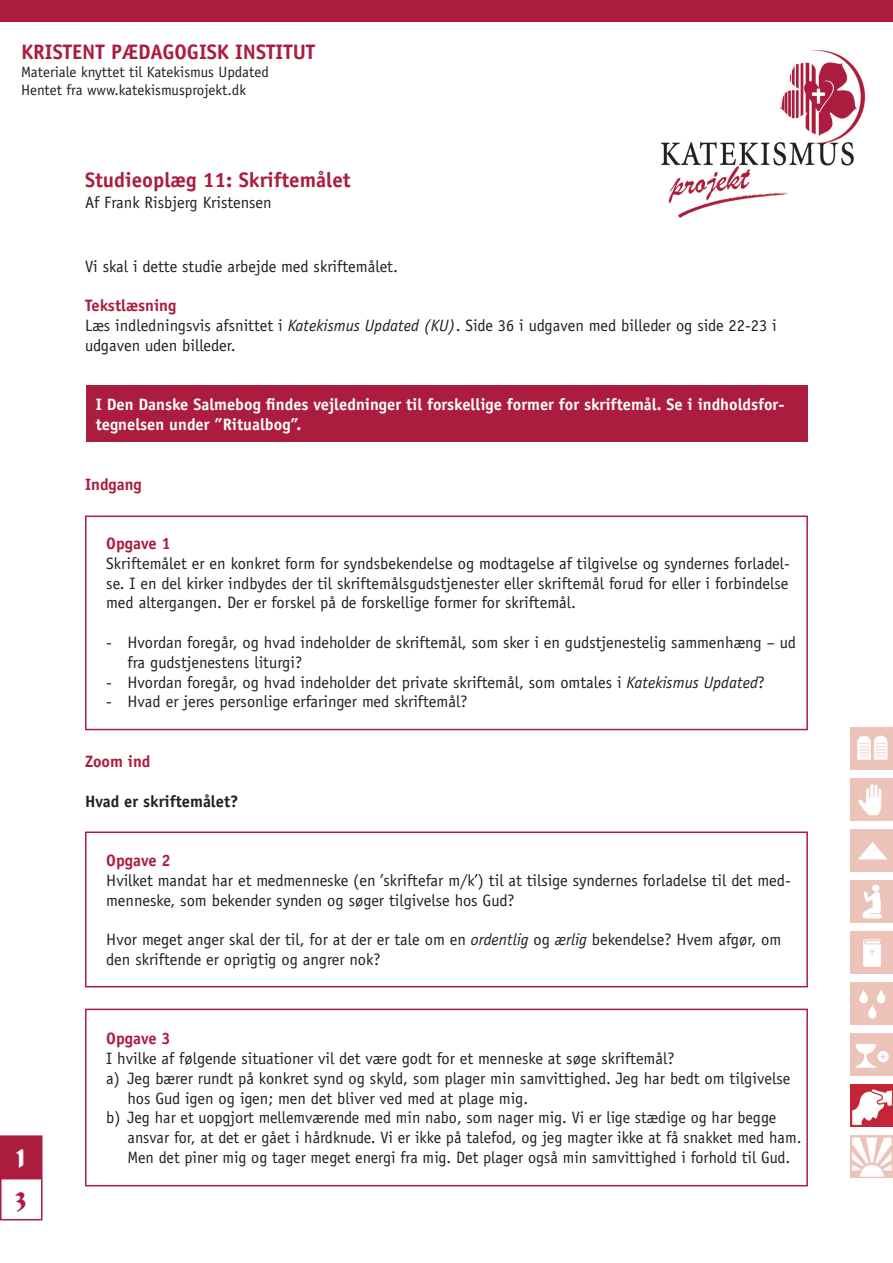
<style>
.page{position:relative;width:893px;height:1263px;background:#fff}
.page>*{position:absolute;margin:0;border:0;box-sizing:border-box;transform-origin:0 0}
.t1{font:30px "Formal Script 421 BT";color:#fff}
.t2{font:30px "Formal Script 421 BT";color:#ac1c3f}
.t3{font:700 21px "Officina Sans";color:#ac1c3f}
.t4{font:16.5px/19.8px "Officina Sans";color:#231f20}
.t5{font:700 16.5px/19.8px "Officina Sans";color:#fff}
.t6{font:700 16.5px "Officina Sans";color:#ac1c3f}
.t7{font:700 16.5px "Officina Sans";color:#231f20}
.t8{font:15px/18px "Officina Sans";color:#231f20}
.s1{font-weight:700;color:#ac1c3f}
.s2{font-style:italic}
</style>
<div class="page">
<img style="left:661px;top:50px;width:205px;height:168px">
<div style="left:1px;top:1136px;width:41px;height:41px;background:#ac1c3f"></div>
<div style="left:0;top:1135px;width:43px;height:43px;border:2px solid #ac1c3f"></div>
<div style="left:0;top:0;width:893px;height:21px;background:#ac1c3f"></div>
<div style="left:0;top:1178px;width:43px;height:42px;border:2px solid #ac1c3f"></div>
<img style="left:850px;top:1084px;width:43px;height:43px">
<div style="left:85px;top:1008px;width:723px;height:178px;border:2px solid #ac1c3f"></div>
<div style="left:87px;top:385px;width:721px;height:57px;background:#ac1c3f"></div>
<div style="left:85px;top:831px;width:723px;height:156px;border:2px solid #ac1c3f"></div>
<img style="left:850px;top:1135px;width:43px;height:43px">
<div style="left:85px;top:515px;width:723px;height:215px;border:2px solid #ac1c3f"></div>
<img style="left:850px;top:727px;width:43px;height:43px">
<img style="left:850px;top:982px;width:43px;height:43px">
<img style="left:850px;top:880px;width:43px;height:43px">
<img style="left:850px;top:778px;width:43px;height:43px">
<img style="left:850px;top:1033px;width:43px;height:43px">
<img style="left:850px;top:931px;width:43px;height:43px">
<img style="left:850px;top:829px;width:43px;height:43px">
<p class="t3" style="left:21px;top:39px;width:295px">KRISTENT PÆDAGOGISK INSTITUT</p>
<p class="t8" style="left:21px;top:63px;width:249px">Materiale knyttet til Katekismus Updated<br>Hentet fra www.katekismusprojekt.dk</p>
<p class="t3" style="left:85px;top:166px;width:267px">Studieoplæg 11: Skriftemålet</p>
<p class="t4" style="left:85px;top:193px;width:188px">Af Frank Risbjerg Kristensen</p>
<p class="t4" style="left:85px;top:256px;width:314px">Vi skal i dette studie arbejde med skriftemålet.</p>
<p class="t4" style="left:85px;top:296px;width:693px"><span class="s1">Tekstlæsning<br></span>Læs indledningsvis afsnittet i <span class="s2">Katekismus Updated (KU)</span>. Side 36 i udgaven med billeder og side 22-23 i udgaven uden billeder.</p>
<p class="t5" style="left:96px;top:395px;width:690px">I Den Danske Salmebog findes vejledninger til forskellige former for skriftemål. Se i indholdsfor&shy;tegnelsen under ”Ritualbog”.</p>
<p class="t6" style="left:85px;top:474px;width:58px">Indgang</p>
<p class="t6" style="left:106px;top:533px;width:66px">Opgave 1</p>
<p class="t4" style="left:106px;top:553px;width:685px;text-align:justify">Skriftemålet er en konkret form for syndsbekendelse og modtagelse af tilgivelse og syndernes forladel&shy;se. I en del kirker indbydes der til skriftemålsgudstjenester eller skriftemål forud for eller i forbindelse med altergangen. Der er forskel på de forskellige former for skriftemål.</p>
<p class="t4" style="left:128px;top:633px;width:670px;text-indent:-21px">- Hvordan foregår, og hvad indeholder de skriftemål, som sker i en gudstjenestelig sammenhæng – ud fra gudstjenestens liturgi?</p>
<p class="t4" style="left:106px;top:672px;width:660px">- Hvordan foregår, og hvad indeholder det private skriftemål, som omtales i <span class="s2">Katekismus Updated</span>?</p>
<p class="t4" style="left:106px;top:692px;width:363px">- Hvad er jeres personlige erfaringer med skriftemål?</p>
<p class="t6" style="left:85px;top:751px;width:67px">Zoom ind</p>
<p class="t7" style="left:85px;top:790px;width:155px">Hvad er skriftemålet?</p>
<h1 class="t1" style="left:16px;top:1139px;width:12px">1</h1>
<h1 class="t2" style="left:15px;top:1181px;width:14px">3</h1>
<p class="t6" style="left:106px;top:850px;width:66px">Opgave 2</p>
<p class="t4" style="left:106px;top:870px;width:686px">Hvilket mandat har et medmenneske (en ’skriftefar m/k’) til at tilsige syndernes forladelse til det med&shy;menneske, som bekender synden og søger tilgivelse hos Gud?</p>
<p class="t4" style="left:106px;top:930px;width:676px">Hvor meget anger skal der til, for at der er tale om en <span class="s2">ordentlig</span> og <span class="s2">ærlig</span> bekendelse? Hvem afgør, om den skriftende er oprigtig og angrer nok?</p>
<p class="t6" style="left:106px;top:1028px;width:66px">Opgave 3</p>
<p class="t4" style="left:106px;top:1048px;width:570px">I hvilke af følgende situationer vil det være godt for et menneske at søge skriftemål?</p>
<p class="t4" style="left:106px;top:1068px;width:686px">a) Jeg bærer rundt på konkret synd og skyld, som plager min samvittighed. Jeg har bedt om tilgivelse</p>
<p class="t4" style="left:128px;top:1088px;width:402px">hos Gud igen og igen; men det bliver ved med at plage mig.</p>
<p class="t4" style="left:106px;top:1108px;width:671px">b) Jeg har et uopgjort mellemværende med min nabo, som nager mig. Vi er lige stædige og har begge</p>
<p class="t4" style="left:128px;top:1128px;width:675px">ansvar for, at det er gået i hårdknude. Vi er ikke på talefod, og jeg magter ikke at få snakket med ham.</p>
<p class="t4" style="left:128px;top:1147px;width:664px">Men det piner mig og tager meget energi fra mig. Det plager også min samvittighed i forhold til Gud.</p>
</div>
